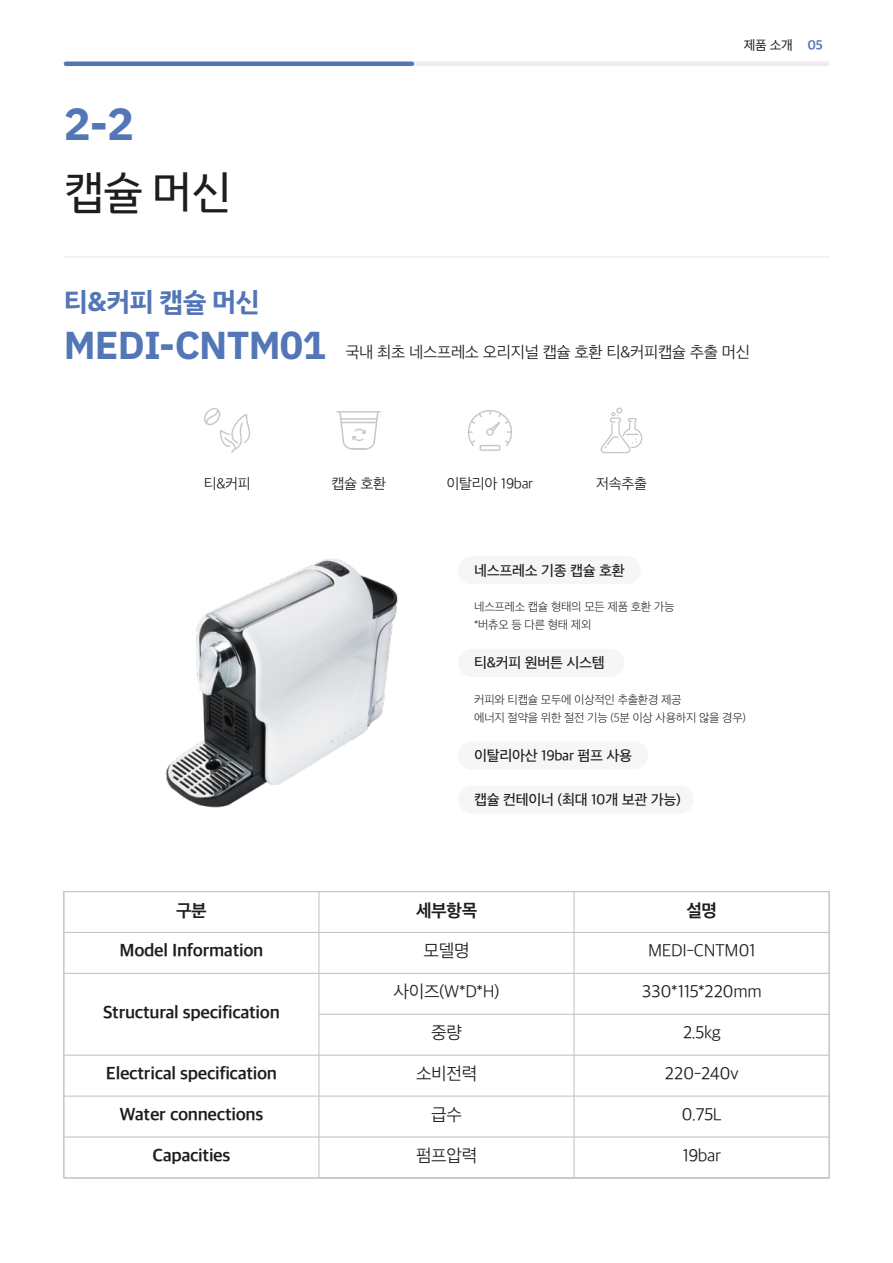
<style>
.page{position:relative;width:893px;height:1263px;background:#fff}
.page>*{position:absolute;margin:0;border:0;box-sizing:border-box;transform-origin:0 0}
.t1{font:45px "IBM Plex Sans KR Text";color:#1d1d1b}
.t2{font:700 45px "IBM Plex Sans KR";color:#5376b7}
.t3{font:700 39px "IBM Plex Sans KR";letter-spacing:-.02em;color:#5376b7}
.t4{font:700 27px "IBM Plex Sans KR";color:#5376b7}
.t5{font:700 18px "Apple SD Gothic Neo";letter-spacing:-.02em;color:#1d1d1b}
.t6{font:300 18px "Apple SD Gothic Neo";letter-spacing:-.02em;color:#1d1d1b}
.t7{font:300 16.5px "Apple SD Gothic Neo";letter-spacing:-.02em;color:#1d1d1b}
.t8{font:500 15px "Apple SD Gothic Neo";letter-spacing:-.02em;color:#1d1d1b}
.t9{font:300 15px "Apple SD Gothic Neo";letter-spacing:-.02em;color:#1d1d1b}
.t10{font:13.5px "Apple SD Gothic Neo";color:#1d1d1b}
.t11{font:200 12px/18px "Apple SD Gothic Neo";letter-spacing:-.02em;color:#1d1d1b}
.s1{font-weight:700;color:#5376b7}
</style>
<div class="page">
<hr style="left:66px;top:62px;width:761px;height:4px;background:#ededed">
<hr style="left:64px;top:256px;width:765px;height:1px;background:#ededed">
<svg style="left:336px;top:411px;width:45px;height:39px"></svg>
<svg style="left:468px;top:410px;width:44px;height:41px"></svg>
<svg style="left:204px;top:408px;width:47px;height:45px"></svg>
<svg style="left:600px;top:407px;width:42px;height:46px"></svg>
<img style="left:166px;top:559px;width:232px;height:249px">
<div style="left:458px;top:556px;width:183px;height:28px;background:#f6f6f6;border-radius:14px"></div>
<div style="left:458px;top:649px;width:166px;height:28px;background:#f6f6f6;border-radius:14px"></div>
<div style="left:458px;top:741px;width:190px;height:28px;background:#f6f6f6;border-radius:14px"></div>
<div style="left:458px;top:785px;width:236px;height:28px;background:#f6f6f6;border-radius:14px"></div>
<hr style="left:64px;top:891px;width:765px;height:1px;background:#c6c6c6">
<hr style="left:64px;top:932px;width:765px;height:1px;background:#c6c6c6">
<hr style="left:64px;top:973px;width:765px;height:1px;background:#c6c6c6">
<hr style="left:319px;top:1014px;width:510px;height:1px;background:#c6c6c6">
<hr style="left:64px;top:1055px;width:765px;height:1px;background:#c6c6c6">
<hr style="left:64px;top:1095px;width:765px;height:2px;background:#c6c6c6">
<hr style="left:64px;top:1136px;width:765px;height:1px;background:#c6c6c6">
<hr style="left:64px;top:1177px;width:765px;height:1px;background:#c6c6c6">
<hr style="left:63px;top:891px;width:1px;height:287px;background:#c6c6c6">
<hr style="left:318px;top:891px;width:1px;height:287px;background:#c6c6c6">
<hr style="left:573px;top:891px;width:2px;height:287px;background:#c6c6c6">
<hr style="left:829px;top:891px;width:1px;height:287px;background:#c6c6c6">
<hr style="left:66px;top:62px;width:346px;height:4px;background:#5376b7">
<h1 class="t2" style="left:64px;top:98px;width:72px">2-2</h1>
<h1 class="t1" style="left:64px;top:165px;width:169px">캡슐 머신</h1>
<p class="t10" style="left:744px;top:38px;width:81px">제품 소개 <span class="s1">05</span></p>
<h3 class="t4" style="left:64px;top:286px;width:197px">티&amp;커피 캡슐 머신</h3>
<h2 class="t3" style="left:64px;top:323px;width:264px">MEDI-CNTM01</h2>
<p class="t7" style="left:345px;top:343px;width:406px">국내 최초 네스프레소 오리지널 캡슐 호환 티&amp;커피캡슐 추출 머신</p>
<p class="t9" style="left:204px;top:476px;width:49px">티&amp;커피</p>
<p class="t9" style="left:331px;top:476px;width:56px">캡슐 호환</p>
<p class="t9" style="left:447px;top:476px;width:88px">이탈리아 19bar</p>
<p class="t9" style="left:596px;top:476px;width:52px">저속추출</p>
<p class="t8" style="left:474px;top:562px;width:152px">네스프레소 기종 캡슐 호환</p>
<p class="t11" style="left:474px;top:598px;width:202px">네스프레소 캡슐 형태의 모든 제품 호환 가능 *버츄오 등 다른 형태 제외</p>
<p class="t8" style="left:474px;top:655px;width:132px">티&amp;커피 원버튼 시스템</p>
<p class="t11" style="left:474px;top:691px;width:273px">커피와 티캡슐 모두에 이상적인 추출환경 제공<br>에너지 절약을 위한 절전 기능 (5분 이상 사용하지 않을 경우)</p>
<p class="t5" style="left:176px;top:900px;width:32px">구분</p>
<p class="t5" style="left:120px;top:941px;width:145px">Model Information</p>
<p class="t5" style="left:103px;top:1002px;width:178px">Structural specification</p>
<p class="t5" style="left:106px;top:1064px;width:173px">Electrical specification</p>
<p class="t5" style="left:120px;top:1105px;width:145px">Water connections</p>
<p class="t5" style="left:153px;top:1146px;width:79px">Capacities</p>
<p class="t8" style="left:474px;top:747px;width:159px">이탈리아산 19bar 펌프 사용</p>
<p class="t8" style="left:474px;top:791px;width:208px">캡슐 컨테이너 (최대 10개 보관 가능)</p>
<p class="t5" style="left:416px;top:900px;width:63px">세부항목</p>
<p class="t5" style="left:686px;top:900px;width:32px">설명</p>
<p class="t6" style="left:424px;top:941px;width:47px">모델명</p>
<p class="t6" style="left:648px;top:941px;width:109px">MEDI-CNTM01</p>
<p class="t6" style="left:394px;top:982px;width:108px">사이즈(W*D*H)</p>
<p class="t6" style="left:642px;top:982px;width:121px">330*115*220mm</p>
<p class="t6" style="left:431px;top:1023px;width:32px">중량</p>
<p class="t6" style="left:683px;top:1023px;width:39px">2.5kg</p>
<p class="t6" style="left:416px;top:1064px;width:63px">소비전력</p>
<p class="t6" style="left:665px;top:1064px;width:76px">220-240v</p>
<p class="t6" style="left:431px;top:1105px;width:32px">급수</p>
<p class="t6" style="left:682px;top:1105px;width:42px">0.75L</p>
<p class="t6" style="left:416px;top:1146px;width:63px">펌프압력</p>
<p class="t6" style="left:682px;top:1146px;width:40px">19bar</p>
</div>
